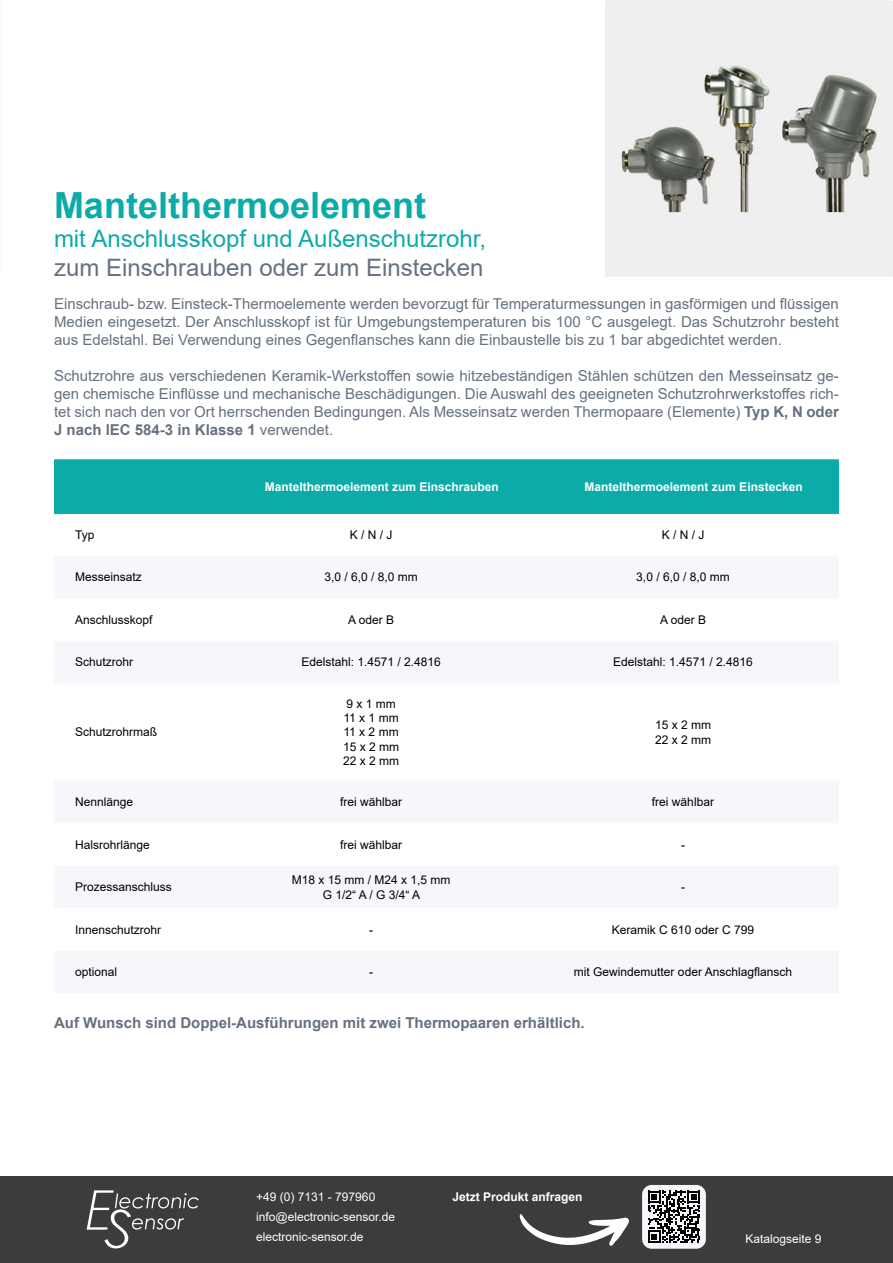
<style>
.page{position:relative;width:893px;height:1263px;background:#fff}
.page>*{position:absolute;margin:0;border:0;box-sizing:border-box;transform-origin:0 0}
.t1{font:700 36px "Arial";color:#0caba8}
.t2{font:24px "Arial";color:#0caba8}
.t3{font:24px "Arial";color:#667180}
.t4{font:15px/18px "Arial";color:#667180;text-align:justify}
.t5{font:700 15px "Arial";color:#667180}
.t6{font:12px/14.4px "Arial";color:#000}
.t7{font:700 12px "Arial";color:#fff}
.t8{font:12px/20.4px "Arial";color:#fff}
.s1{font-weight:700}
</style>
<div class="page">
<div style="left:0;top:1176px;width:893px;height:87px;background:#3c3c3b"></div>
<svg style="left:520px;top:1214px;width:109px;height:32px"></svg>
<div style="left:642px;top:1185px;width:64px;height:64px;background:#f5f7fa;border-radius:10px"></div>
<svg style="left:648px;top:1190px;width:52px;height:53px"></svg>
<svg style="left:87px;top:1190px;width:112px;height:58px"></svg>
<div style="left:54px;top:459px;width:785px;height:55px;background:#0caba8"></div>
<img style="left:608px;top:1px;width:283px;height:275px">
<h1 class="t1" style="left:54px;top:180px;width:374px">Mantelthermoelement</h1>
<h2 class="t2" style="left:54px;top:222px;width:434px">mit Anschlusskopf und Außenschutzrohr,</h2>
<h2 class="t3" style="left:54px;top:251px;width:431px">zum Einschrauben oder zum Einstecken</h2>
<p class="t4" style="left:54px;top:294px;width:786px">Einschraub- bzw. Einsteck-Thermoelemente werden bevorzugt für Temperaturmessungen in gasförmigen und flüssigen Medien eingesetzt. Der Anschlusskopf ist für Umgebungstemperaturen bis 100 °C ausgelegt. Das Schutzrohr besteht aus Edelstahl. Bei Verwendung eines Gegenflansches kann die Einbaustelle bis zu 1 bar abgedichtet werden.</p>
<p class="t4" style="left:54px;top:366px;width:786px">Schutzrohre aus verschiedenen Keramik-Werkstoffen sowie hitzebeständigen Stählen schützen den Messeinsatz ge&shy;gen chemische Einflüsse und mechanische Beschädigungen. Die Auswahl des geeigneten Schutzrohrwerkstoffes rich&shy;tet sich nach den vor Ort herrschenden Bedingungen. Als Messeinsatz werden Thermopaare (Elemente) <span class="s1">Typ K, N oder J nach IEC 584-3 in Klasse 1</span> verwendet.</p>
<p class="t7" style="left:265px;top:478px;width:236px">Mantelthermoelement zum Einschrauben</p>
<p class="t7" style="left:585px;top:478px;width:220px">Mantelthermoelement zum Einstecken</p>
<p class="t6" style="left:75px;top:528px;width:21px">Typ</p>
<p class="t6" style="left:350px;top:528px;width:44px">K / N / J</p>
<p class="t6" style="left:662px;top:528px;width:44px">K / N / J</p>
<p class="t6" style="left:75px;top:570px;width:68px">Messeinsatz</p>
<p class="t6" style="left:324px;top:570px;width:95px">3,0 / 6,0 / 8,0 mm</p>
<p class="t6" style="left:636px;top:570px;width:95px">3,0 / 6,0 / 8,0 mm</p>
<p class="t6" style="left:75px;top:612px;width:79px">Anschlusskopf</p>
<p class="t6" style="left:348px;top:612px;width:48px">A oder B</p>
<p class="t6" style="left:660px;top:612px;width:48px">A oder B</p>
<p class="t6" style="left:75px;top:655px;width:60px">Schutzrohr</p>
<p class="t6" style="left:301px;top:655px;width:141px">Edelstahl: 1.4571 / 2.4816</p>
<p class="t6" style="left:613px;top:655px;width:141px">Edelstahl: 1.4571 / 2.4816</p>
<p class="t6" style="left:75px;top:725px;width:84px">Schutzrohrmaß</p>
<p class="t6" style="left:343px;top:696px;width:58px">9 x 1 mm<br>11 x 1 mm<br>11 x 2 mm<br>15 x 2 mm<br>22 x 2 mm</p>
<p class="t6" style="left:655px;top:718px;width:58px">15 x 2 mm<br>22 x 2 mm</p>
<p class="t6" style="left:75px;top:795px;width:60px">Nennlänge</p>
<p class="t6" style="left:340px;top:795px;width:64px">frei wählbar</p>
<p class="t6" style="left:652px;top:795px;width:64px">frei wählbar</p>
<p class="t6" style="left:75px;top:837px;width:76px">Halsrohrlänge</p>
<p class="t6" style="left:340px;top:837px;width:64px">frei wählbar</p>
<p class="t6" style="left:681px;top:837px;width:5px">-</p>
<p class="t6" style="left:75px;top:880px;width:98px">Prozessanschluss</p>
<p class="t6" style="left:292px;top:873px;width:160px;text-align:center">M18 x 15 mm / M24 x 1,5 mm<br>G 1/2“ A / G 3/4“ A</p>
<p class="t6" style="left:681px;top:880px;width:5px">-</p>
<p class="t6" style="left:75px;top:922px;width:88px">Innenschutzrohr</p>
<p class="t6" style="left:369px;top:922px;width:5px">-</p>
<p class="t6" style="left:612px;top:922px;width:144px">Keramik C 610 oder C 799</p>
<p class="t6" style="left:75px;top:965px;width:44px">optional</p>
<p class="t6" style="left:369px;top:965px;width:5px">-</p>
<p class="t6" style="left:574px;top:965px;width:220px">mit Gewindemutter oder Anschlagflansch</p>
<p class="t5" style="left:54px;top:1012px;width:532px">Auf Wunsch sind Doppel-Ausführungen mit zwei Thermopaaren erhältlich.</p>
<p class="t8" style="left:256px;top:1186px;width:140px">+49 (0) 7131 - 797960 info@electronic-sensor.de electronic-sensor.de</p>
<p class="t7" style="left:452px;top:1188px;width:132px">Jetzt Produkt anfragen</p>
<p class="t8" style="left:745px;top:1228px;width:77px">Katalogseite 9</p>
</div>
